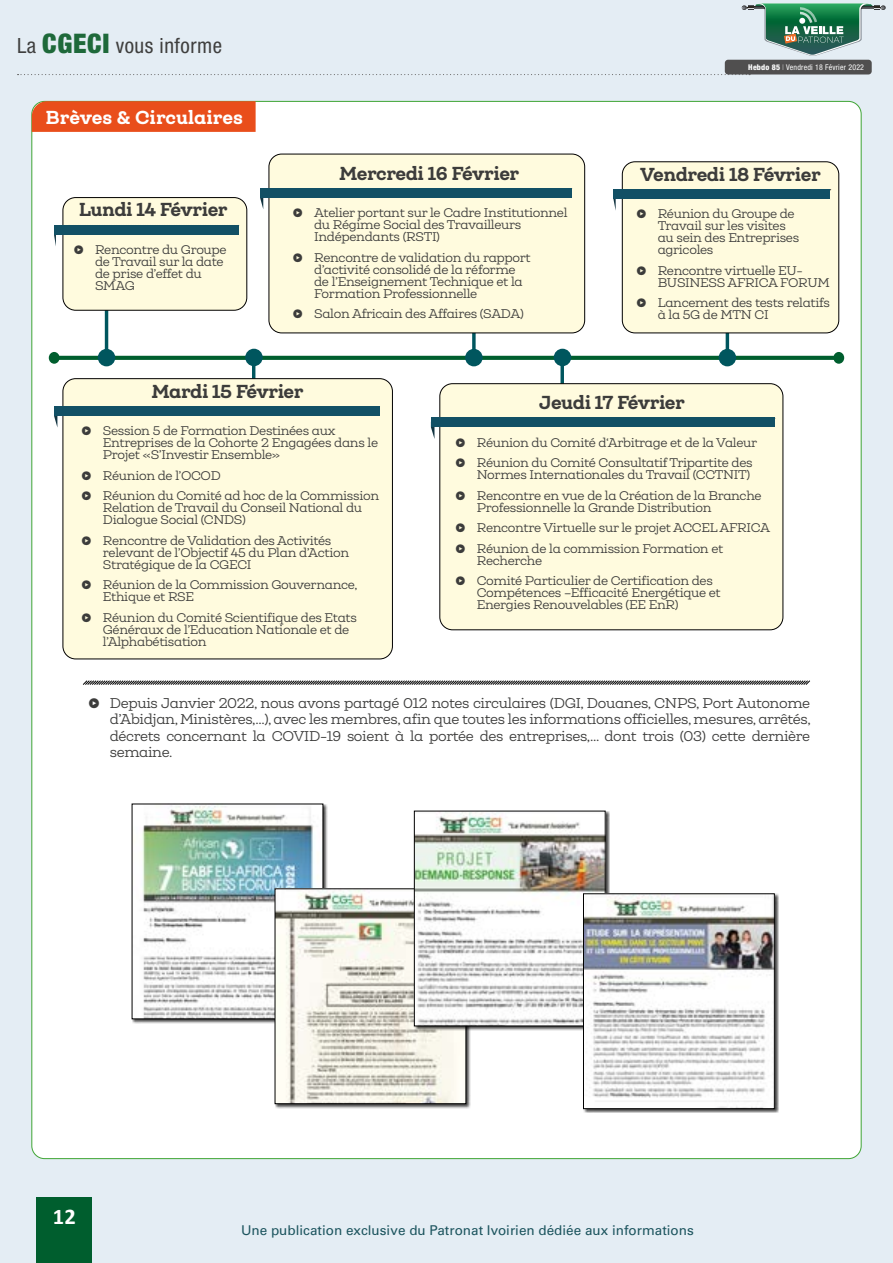
<style>
.page{position:relative;width:893px;height:1263px;background:#e4edf4}
.page>*{position:absolute;margin:0;border:0;box-sizing:border-box;transform-origin:0 0}
.t1{font:700 22.5px "Calibri";color:#fff}
.t2{font:condensed 21px "Helvetica Neue LT Std";letter-spacing:.025em;color:#3f3f3e}
.t3{font:900 18px "Queulat";letter-spacing:-.025em;color:#3c3c3b}
.t4{font:900 18px "Queulat";color:#fff}
.t5{font:13.5px/16.2px "Queulat";letter-spacing:-.025em;color:#3c3c3b;text-align:justify}
.t6{font:13.5px "Univers LT Std";color:#1c545e}
.t7{font:12px/12px "Queulat";letter-spacing:-.025em;color:#3c3c3b}
.t8{font:condensed 7.8px "Helvetica Neue LT Std";letter-spacing:.025em;color:#fff}
.s1{font-weight:900;font-size:27px;color:#1e693a}
.s2{font-family:"Tabac Sans"}
.s3{font-weight:800}
.s4{font-weight:100}
</style>
<div class="page">
<div style="left:37px;top:1197px;width:55px;height:66px;background:#005e2e"></div>
<svg style="left:18px;top:74px;width:732px;height:1px"></svg>
<svg style="left:742px;top:3px;width:144px;height:53px"></svg>
<div style="left:725px;top:60px;width:147px;height:14px;background:#504f4f;border-radius:3px"></div>
<div style="left:32px;top:101px;width:829px;height:1057px;background:#fff;border-radius:13px"></div>
<svg style="left:32px;top:101px;width:224px;height:31px;background:#e7501d"></svg>
<svg style="left:54px;top:356px;width:785px;height:4px;background:#056132"></svg>
<div style="left:49px;top:352px;width:11px;height:12px;background:#005e2e;border-radius:50%"></div>
<div style="left:833px;top:352px;width:11px;height:12px;background:#005e2e;border-radius:50%"></div>
<div style="left:465px;top:349px;width:18px;height:17px;background:#00565e;border-radius:50%"></div>
<svg style="left:472px;top:276px;width:4px;height:82px"></svg>
<div style="left:719px;top:349px;width:17px;height:17px;background:#00565e;border-radius:50%"></div>
<hr style="left:726px;top:276px;width:3px;height:82px;background:#00565e;border-radius:2px">
<div style="left:98px;top:349px;width:17px;height:17px;background:#00565e;border-radius:50%"></div>
<hr style="left:105px;top:276px;width:3px;height:82px;background:#00565e;border-radius:2px">
<div style="left:63px;top:198px;width:184px;height:112px;background:#fffbde;border-radius:13px"></div>
<div style="left:63px;top:197px;width:184px;height:113px;border:1px solid #000;border-radius:13px"></div>
<div style="left:554px;top:349px;width:17px;height:17px;background:#00565e;border-radius:50%"></div>
<svg style="left:560px;top:355px;width:4px;height:43px"></svg>
<div style="left:245px;top:349px;width:18px;height:17px;background:#00565e;border-radius:50%"></div>
<hr style="left:252px;top:355px;width:3px;height:43px;background:#00565e;border-radius:2px">
<div style="left:269px;top:154px;width:316px;height:179px;background:#fffbde;border-radius:13px"></div>
<div style="left:269px;top:154px;width:316px;height:179px;border:1px solid #000;border-radius:13px"></div>
<div style="left:440px;top:384px;width:343px;height:246px;background:#fffbde;border-radius:13px"></div>
<div style="left:440px;top:383px;width:343px;height:247px;border:1px solid #000;border-radius:13px"></div>
<svg style="left:54px;top:235px;width:2px;height:11px"></svg>
<div style="left:54px;top:225px;width:184px;height:10px;background:#125065"></div>
<svg style="left:260px;top:197px;width:3px;height:11px"></svg>
<div style="left:260px;top:188px;width:311px;height:9px;background:#125065"></div>
<svg style="left:431px;top:427px;width:3px;height:10px"></svg>
<div style="left:431px;top:417px;width:343px;height:10px;background:#125065"></div>
<div style="left:132px;top:804px;width:195px;height:219px;background:#000;opacity:.75"></div>
<img style="left:134px;top:806px;width:187px;height:211px">
<div style="left:275px;top:889px;width:195px;height:219px;background:#000;opacity:.75"></div>
<img style="left:277px;top:891px;width:187px;height:211px">
<div style="left:275px;top:889px;width:191px;height:215px;border:1px solid #000"></div>
<div style="left:414px;top:811px;width:195px;height:219px;background:#000;opacity:.75"></div>
<img style="left:416px;top:813px;width:187px;height:211px">
<div style="left:414px;top:811px;width:191px;height:215px;border:1px solid #000"></div>
<div style="left:584px;top:894px;width:195px;height:219px;background:#000;opacity:.75"></div>
<img style="left:585px;top:896px;width:187px;height:211px">
<div style="left:583px;top:894px;width:191px;height:215px;border:1px solid #000"></div>
<div style="left:63px;top:379px;width:329px;height:280px;background:#fffbde;border-radius:13px"></div>
<div style="left:63px;top:378px;width:330px;height:281px;border:1px solid #000;border-radius:13px"></div>
<div style="left:622px;top:162px;width:217px;height:171px;background:#fffbde;border-radius:13px"></div>
<div style="left:622px;top:162px;width:217px;height:171px;border:1px solid #000;border-radius:13px"></div>
<svg style="left:54px;top:416px;width:3px;height:10px"></svg>
<div style="left:54px;top:406px;width:325px;height:10px;background:#125065"></div>
<svg style="left:613px;top:199px;width:3px;height:12px"></svg>
<div style="left:613px;top:189px;width:217px;height:10px;background:#125065"></div>
<svg style="left:82px;top:680px;width:728px;height:5px;background:#828282"></svg>
<h2 class="t2" style="left:17px;top:34px;width:207px">La <span class="s1">CGECI</span> vous informe</h2>
<h3 class="t4" style="left:46px;top:105px;width:199px">Brèves &amp; Circulaires</h3>
<h3 class="t3" style="left:79px;top:197px;width:150px">Lundi 14 Février</h3>
<p class="t7" style="left:95px;top:243px;width:133px;text-indent:-21px"><span class="s2">К</span> Rencontre du Groupe de Travail sur la date de prise d’effet du<br>SMAG</p>
<h3 class="t3" style="left:339px;top:161px;width:182px">Mercredi 16 Février</h3>
<p class="t7" style="left:314px;top:206px;width:255px;text-indent:-21px"><span class="s2">К</span> Atelier portant sur le Cadre Institutionnel du Régime Social des Travailleurs<br>Indépendants (RSTI)</p>
<p class="t7" style="left:314px;top:251px;width:218px;text-indent:-21px"><span class="s2">К</span> Rencontre de validation du rapport d’activité consolidé de la réforme de l’Enseignement Technique et la Formation Professionnelle</p>
<p class="t7" style="left:293px;top:307px;width:232px"><span class="s2">К</span> Salon Africain des Affaires (SADA)</p>
<p class="t8" style="left:748px;top:62px;width:117px"><span class="s3">Hebdo 85</span> <span class="s4">I</span> Vendredi 18 Février 2022</p>
<h3 class="t3" style="left:640px;top:162px;width:182px">Vendredi 18 Février</h3>
<p class="t7" style="left:658px;top:207px;width:143px;text-indent:-21px"><span class="s2">К</span> Réunion du Groupe de<br>Travail sur les visites au sein des Entreprises agricoles</p>
<p class="t7" style="left:658px;top:264px;width:174px;text-indent:-21px"><span class="s2">К</span> Rencontre virtuelle EU-<br>BUSINESS AFRICA FORUM</p>
<p class="t7" style="left:658px;top:296px;width:174px;text-indent:-21px"><span class="s2">К</span> Lancement des tests relatifs à la 5G de MTN CI</p>
<h3 class="t3" style="left:151px;top:378px;width:154px">Mardi 15 Février</h3>
<p class="t7" style="left:103px;top:424px;width:277px;text-indent:-21px"><span class="s2">К</span> Session 5 de Formation Destinées aux<br>Entreprises de la Cohorte 2 Engagées dans le<br>Projet «S’Investir Ensemble»</p>
<p class="t7" style="left:82px;top:465px;width:299px;line-height:20.5px"><span class="s2">К</span> Réunion de l’OCOD<br><span class="s2">К</span> Réunion du Comité ad hoc de la Commission</p>
<p class="t7" style="left:103px;top:501px;width:261px">Relation de Travail du Conseil National du<br>Dialogue Social (CNDS)</p>
<p class="t7" style="left:103px;top:534px;width:248px;text-indent:-21px"><span class="s2">К</span> Rencontre de Validation des Activités relevant de l’Objectif 45 du Plan d’Action<br>Stratégique de la CGECI</p>
<p class="t7" style="left:103px;top:578px;width:256px;text-indent:-21px"><span class="s2">К</span> Réunion de la Commission Gouvernance,<br>Ethique et RSE</p>
<p class="t7" style="left:103px;top:611px;width:256px;text-indent:-21px"><span class="s2">К</span> Réunion du Comité Scientifique des Etats<br>Généraux de l’Education Nationale et de l’Alphabétisation</p>
<h3 class="t3" style="left:539px;top:390px;width:147px">Jeudi 17 Février</h3>
<p class="t7" style="left:455px;top:432px;width:303px;line-height:20.5px"><span class="s2">К</span> Réunion du Comité d‘Arbitrage et de la Valeur<br><span class="s2">К</span> Réunion du Comité Consultatif Tripartite des</p>
<p class="t7" style="left:455px;top:464px;width:308px;line-height:20.5px;text-indent:21px">Normes Internationales du Travail (CCTNIT)<br><span class="s2">К</span> Rencontre en vue de la Création de la Branche</p>
<p class="t7" style="left:455px;top:497px;width:316px;line-height:20.5px;text-indent:21px">Professionnelle la Grande Distribution<br><span class="s2">К</span> Rencontre Virtuelle sur le projet ACCEL AFRICA<br><span class="s2">К</span> Réunion de la commission Formation et</p>
<p class="t7" style="left:455px;top:550px;width:259px;line-height:20.5px;text-indent:21px">Recherche<br><span class="s2">К</span> Comité Particulier de Certification des</p>
<p class="t7" style="left:477px;top:587px;width:246px">Compétences –Efficacité Energétique et<br>Energies Renouvelables (EE EnR)</p>
<p class="t5" style="left:110px;top:695px;width:703px;text-indent:-21px"><span class="s2">К</span> Depuis Janvier 2022, nous avons partagé 012 notes circulaires (DGI, Douanes, CNPS, Port Autonome d’Abidjan, Ministères,...), avec les membres, afin que toutes les informations officielles, mesures, arrêtés, décrets concernant la COVID-19 soient à la portée des entreprises,... dont trois (03) cette dernière semaine.</p>
<h1 class="t1" style="left:53px;top:1201px;width:24px">12</h1>
<p class="t6" style="left:241px;top:1222px;width:454px">Une publication exclusive du Patronat Ivoirien dédiée aux informations</p>
</div>
